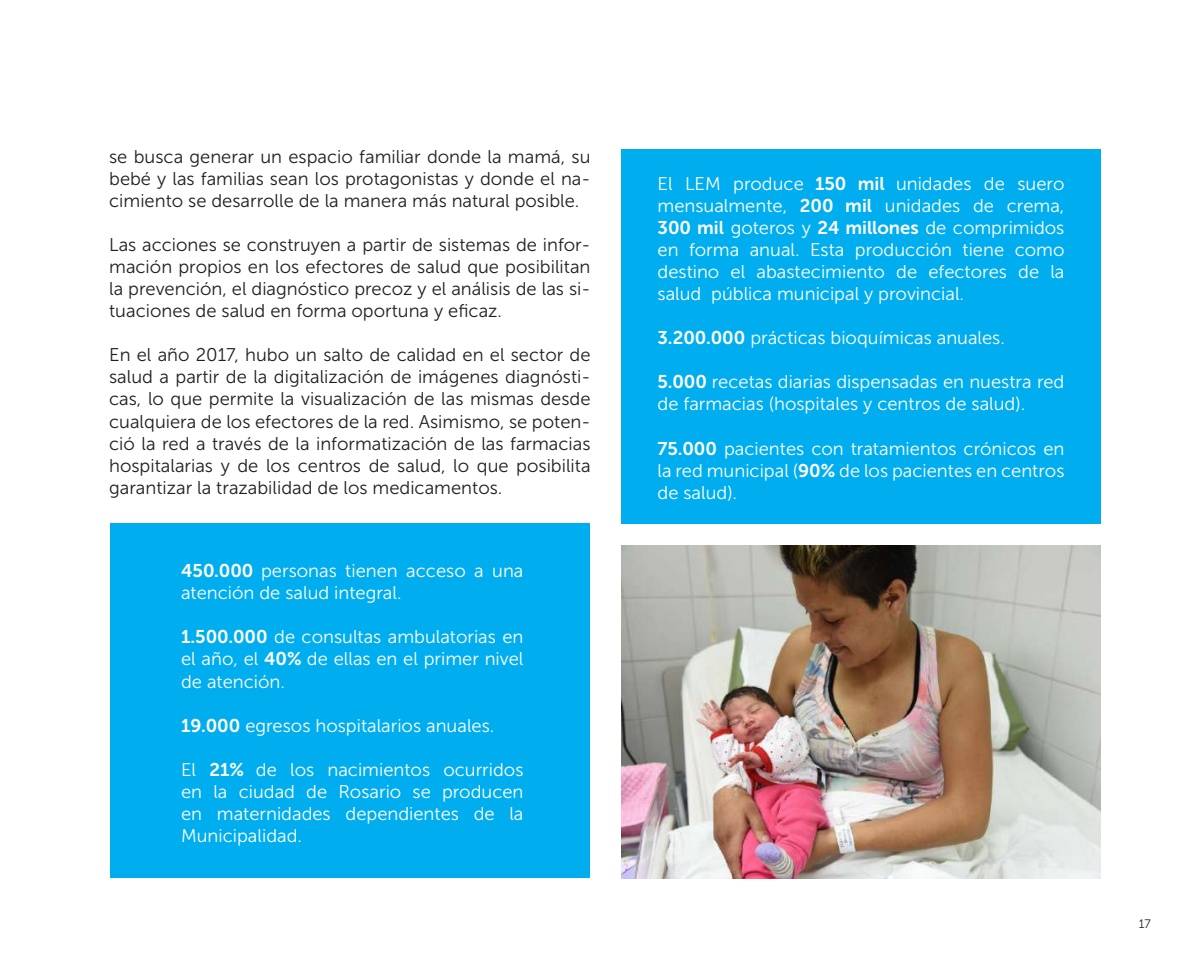
<style>
.page{position:relative;width:1191px;height:968px;background:#fff}
.page>*{position:absolute;margin:0;border:0;box-sizing:border-box;transform-origin:0 0}
.t1{font:18.38px/22.1px "Museo Sans 300";color:#fff;text-align:justify}
.t2{font:18.38px/22.1px "Museo Sans 300";color:#231f20;text-align:justify}
.t3{font:12.25px "Museo Sans 300";color:#231f20}
.s1{font-family:"Museo Sans 700"}
</style>
<div class="page">
<div style="left:110px;top:523px;width:479px;height:354px;background:#00aeef"></div>
<div style="left:621px;top:149px;width:479px;height:374px;background:#00aeef"></div>
<img style="left:621px;top:545px;width:479px;height:333px">
<p class="t2" style="left:109px;top:145px;width:483px">se busca generar un espacio familiar donde la mamá, su bebé y las familias sean los protagonistas y donde el na&shy;cimiento se desarrolle de la manera más natural posible.</p>
<p class="t2" style="left:109px;top:234px;width:483px">Las acciones se construyen a partir de sistemas de infor&shy;mación propios en los efectores de salud que posibilitan la prevención, el diagnóstico precoz y el análisis de las si&shy;tuaciones de salud en forma oportuna y eficaz.</p>
<p class="t2" style="left:109px;top:344px;width:483px">En el año 2017, hubo un salto de calidad en el sector de salud a partir de la digitalización de imágenes diagnósti&shy;cas, lo que permite la visualización de las mismas desde cualquiera de los efectores de la red. Asimismo, se poten&shy;ció la red a través de la informatización de las farmacias hospitalarias y de los centros de salud, lo que posibilita garantizar la trazabilidad de los medicamentos.</p>
<p class="t1" style="left:181px;top:560px;width:344px"><span class="s1">450.000</span> personas tienen acceso a una atención de salud integral.</p>
<p class="t1" style="left:181px;top:626px;width:344px"><span class="s1">1.500.000</span> de consultas ambulatorias en el año, el <span class="s1">40%</span> de ellas en el primer nivel de atención.</p>
<p class="t1" style="left:181px;top:714px;width:315px"><span class="s1">19.000</span> egresos hospitalarios anuales.</p>
<p class="t1" style="left:181px;top:758px;width:344px">El <span class="s1">21%</span> de los nacimientos ocurridos en la ciudad de Rosario se producen en maternidades dependientes de la Municipalidad.</p>
<p class="t1" style="left:657px;top:172px;width:408px">El LEM produce <span class="s1">150 mil</span> unidades de suero mensualmente, <span class="s1">200 mil</span> unidades de crema, <span class="s1">300 mil</span> goteros y <span class="s1">24 millones</span> de comprimidos en forma anual. Esta producción tiene como destino el abastecimiento de efectores de la salud pública municipal y provincial.</p>
<p class="t1" style="left:657px;top:327px;width:349px"><span class="s1">3.200.000</span> prácticas bioquímicas anuales.</p>
<p class="t1" style="left:657px;top:371px;width:408px"><span class="s1">5.000</span> recetas diarias dispensadas en nuestra red de farmacias (hospitales y centros de salud).</p>
<p class="t1" style="left:657px;top:437px;width:408px"><span class="s1">75.000</span> pacientes con tratamientos crónicos en la red municipal (<span class="s1">90%</span> de los pacientes en centros de salud).</p>
<p class="t3" style="left:1138px;top:916px;width:14px">17</p>
</div>
